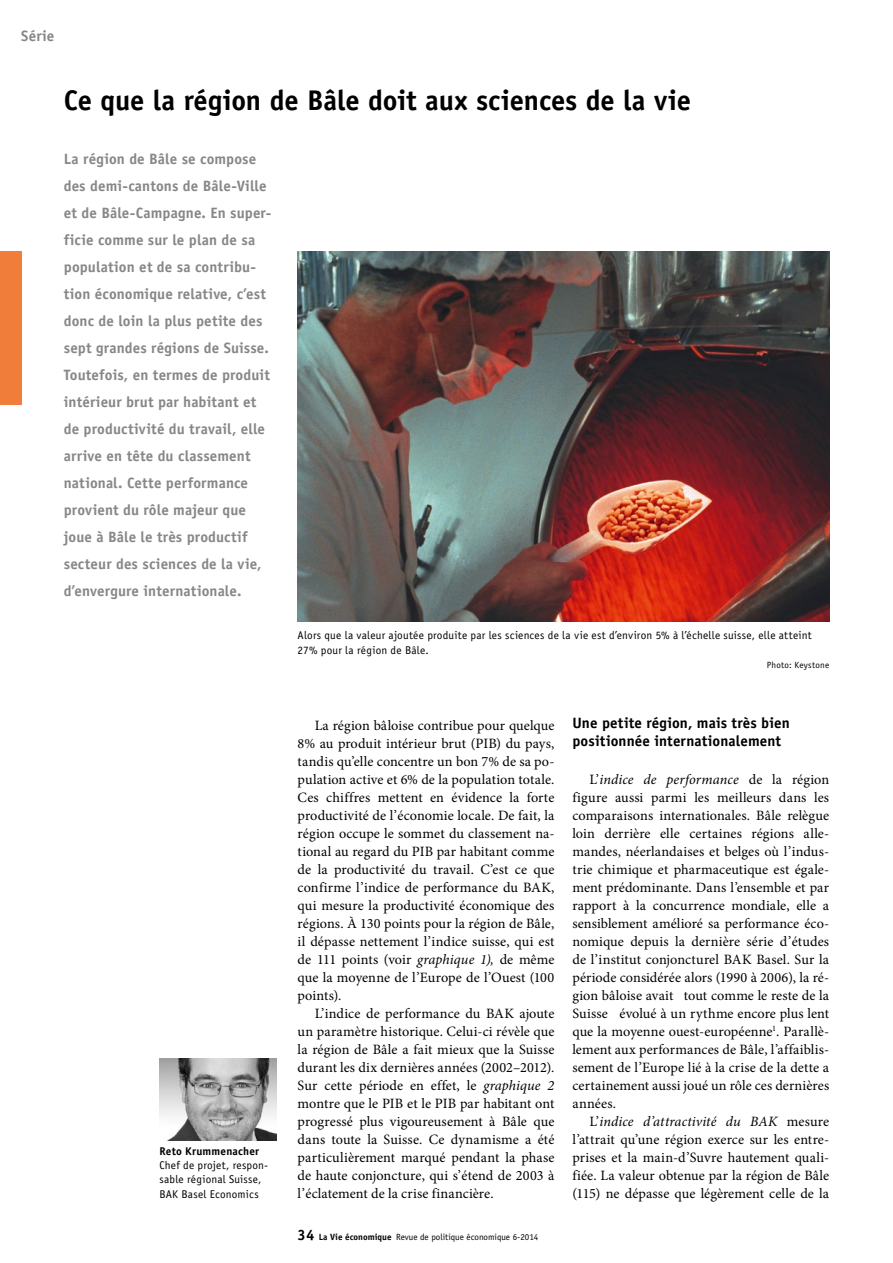
<style>
.page{position:relative;width:893px;height:1263px;background:#fff}
.page>*{position:absolute;margin:0;border:0;box-sizing:border-box;transform-origin:0 0}
.t1{font:700 28.5px "Officina Sans Std";letter-spacing:-.005em;color:#000}
.t2{font:700 15px/27px "Officina Sans Std";letter-spacing:.005em;color:#868786}
.t3{font:700 15px/18px "Officina Sans Std";letter-spacing:.005em;color:#000}
.t4{font:14.25px/18px "Minion Pro";letter-spacing:.005em;color:#000;text-align:justify}
.t5{font:11.25px/14.2px "Officina Sans Std";letter-spacing:.02em;color:#000}
.t6{font:700 11.25px "Officina Sans Std";letter-spacing:.02em;color:#000}
.t7{font:9px "Officina Sans Std";color:#000}
.t8{font:9px "Officina Sans Std";letter-spacing:.025em;color:#000}
.s1{font-style:italic}
.s2{font-weight:700;font-size:15px}
.s3{font-weight:700}
</style>
<div class="page">
<img style="left:159px;top:1059px;width:117px;height:81px">
<div style="left:0;top:252px;width:21px;height:153px;background:#f07e3a"></div>
<img style="left:298px;top:252px;width:531px;height:369px">
<p class="t2" style="left:21px;top:22px;width:35px">Série</p>
<h1 class="t1" style="left:64px;top:82px;width:629px">Ce que la région de Bâle doit aux sciences de la vie</h1>
<p class="t2" style="left:64px;top:146px;width:209px">La région de Bâle se compose des demi-cantons de Bâle-Ville et de Bâle-Campagne. En super&shy;ficie comme sur le plan de sa population et de sa contribu&shy;tion économique relative, c’est donc de loin la plus petite des sept grandes régions de Suisse.<br>Toutefois, en termes de produit intérieur brut par habitant et de productivité du travail, elle arrive en tête du classement national. Cette performance provient du rôle majeur que joue à Bâle le très productif secteur des sciences de la vie, d’envergure internationale.</p>
<p class="t5" style="left:298px;top:628px;width:516px">Alors que la valeur ajoutée produite par les sciences de la vie est d’environ 5% à l’échelle suisse, elle atteint<br>27% pour la région de Bâle.</p>
<p class="t8" style="left:767px;top:659px;width:64px">Photo: Keystone</p>
<p class="t6" style="left:159px;top:1144px;width:101px">Reto Krummenacher</p>
<p class="t5" style="left:159px;top:1158px;width:110px">Chef de projet, respon&shy;sable régional Suisse,<br>BAK Basel Economics</p>
<p class="t4" style="left:298px;top:716px;width:258px;text-indent:17px">La région bâloise contribue pour quelque 8% au produit intérieur brut (PIB) du pays, tandis qu’elle concentre un bon 7% de sa po&shy;pulation active et 6% de la population totale.<br>Ces chiffres mettent en évidence la forte productivité de l’économie locale. De fait, la région occupe le sommet du classement na&shy;tional au regard du PIB par habitant comme de la productivité du travail. C’est ce que confirme l’indice de performance du BAK, qui mesure la productivité économique des régions. À 130 points pour la région de Bâle, il dépasse nettement l’indice suisse, qui est de 111 points (voir <span class="s1">graphique 1),</span> de même que la moyenne de l’Europe de l’Ouest (100 points).</p>
<p class="t4" style="left:298px;top:1004px;width:258px;text-indent:17px">L’indice de performance du BAK ajoute un paramètre historique. Celui-ci révèle que la région de Bâle a fait mieux que la Suisse durant les dix dernières années (2002–2012).<br>Sur cette période en effet, le <span class="s1">graphique 2 </span>montre que le PIB et le PIB par habitant ont progressé plus vigoureusement à Bâle que dans toute la Suisse. Ce dynamisme a été particulièrement marqué pendant la phase de haute conjoncture, qui s’étend de 2003 à l’éclatement de la crise financière.</p>
<p class="t7" style="left:298px;top:1231px;width:242px"><span class="s2">34</span> <span class="s3">La Vie économique</span> Revue de politique économique 6-2014</p>
<p class="t3" style="left:572px;top:714px;width:219px">Une petite région, mais très bien positionnée internationalement</p>
<p class="t4" style="left:572px;top:770px;width:258px;text-indent:17px">L’<span class="s1">indice de performance</span> de la région figure aussi parmi les meilleurs dans les comparaisons internationales. Bâle relègue loin derrière elle certaines régions alle&shy;mandes, néerlandaises et belges où l’indus&shy;trie chimique et pharmaceutique est égale&shy;ment prédominante. Dans l’ensemble et par rapport à la concurrence mondiale, elle a sensiblement amélioré sa performance éco&shy;nomique depuis la dernière série d’études de l’institut conjoncturel BAK Basel. Sur la période considérée alors (1990 à 2006), la ré&shy;gion bâloise avait tout comme le reste de la Suisse évolué à un rythme encore plus lent que la moyenne ouest-européenne<sup>1</sup>. Parallè&shy;lement aux performances de Bâle, l’affaiblis&shy;sement de l’Europe lié à la crise de la dette a certainement aussi joué un rôle ces dernières années.</p>
<p class="t4" style="left:572px;top:1112px;width:258px;text-indent:17px">L’<span class="s1">indice d’attractivité du BAK</span> mesure l’attrait qu’une région exerce sur les entre&shy;prises et la main-d’Suvre hautement quali&shy;fiée. La valeur obtenue par la région de Bâle (115) ne dépasse que légèrement celle de la</p>
</div>
